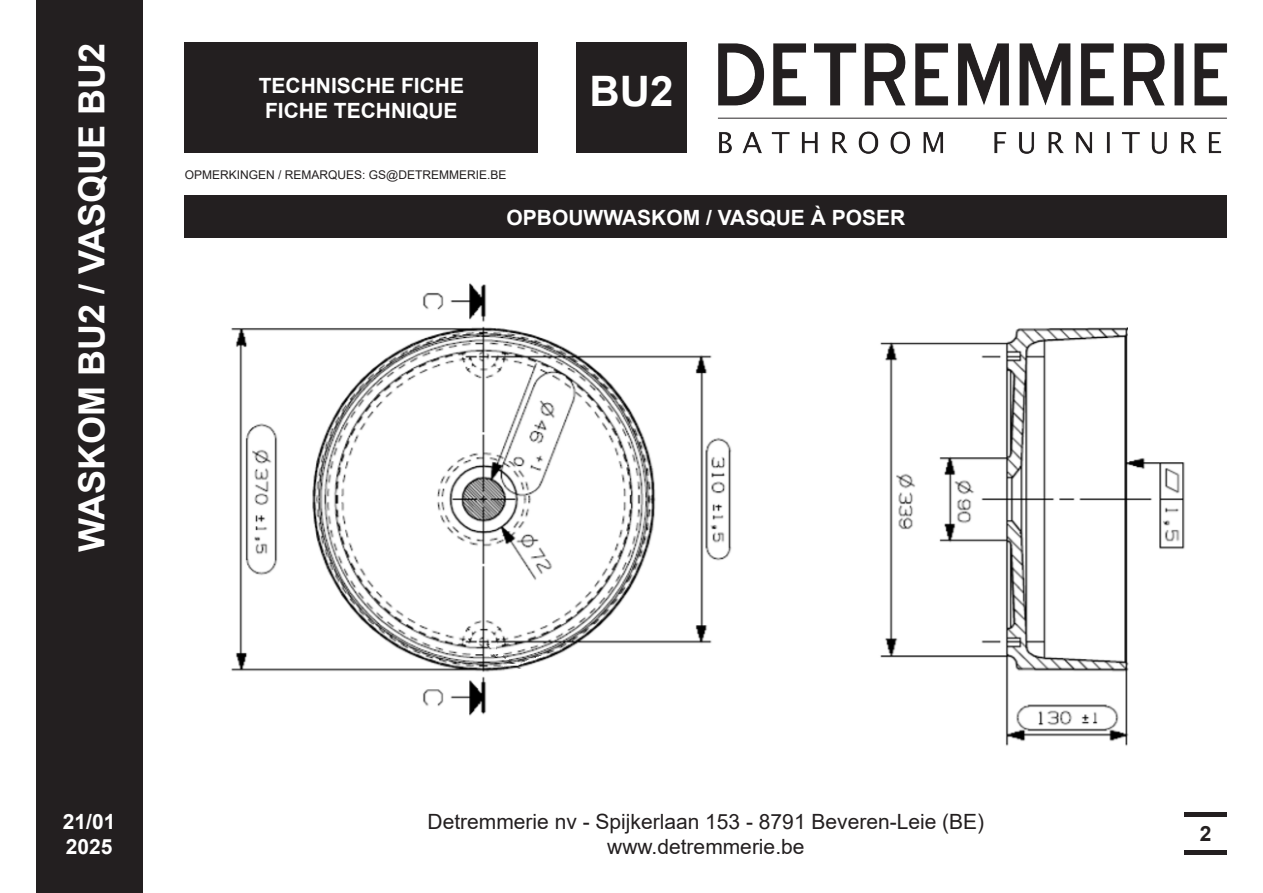
<style>
.page{position:relative;width:1263px;height:893px;background:#fff}
.page>*{position:absolute;margin:0;border:0;box-sizing:border-box;transform-origin:0 0}
.t1{font:700 42px "Arial";color:#fff}
.t2{font:700 36px "Arial";color:#fff}
.t3{font:21px/25.2px "Arial";color:#231f20;text-align:center}
.t4{font:700 21px/25.2px "Arial";color:#fff}
.t5{font:700 21px "Arial";color:#231f20}
.t6{font:12px "Arial";color:#231f20}
</style>
<div class="page">
<div style="left:36px;top:0;width:106px;height:893px;background:#231f20"></div>
<img style="left:717px;top:43px;width:510px;height:110px">
<div style="left:185px;top:196px;width:1042px;height:42px;background:#231f20"></div>
<div style="left:1184px;top:812px;width:43px;height:5px;background:#231f20"></div>
<div style="left:1184px;top:850px;width:43px;height:5px;background:#231f20"></div>
<div style="left:185px;top:43px;width:353px;height:110px;background:#231f20"></div>
<div style="left:576px;top:43px;width:111px;height:110px;background:#231f20"></div>
<img style="left:231px;top:283px;width:954px;height:463px">
<h2 class="t2" style="left:66px;top:552px;width:511px;rotate:-90deg">WASKOM BU2 / VASQUE BU2</h2>
<p class="t4" style="left:259px;top:73px;width:207px">TECHNISCHE FICHE</p>
<p class="t4" style="left:265px;top:98px;width:194px">FICHE TECHNIQUE</p>
<p class="t6" style="left:185px;top:166px;width:323px">OPMERKINGEN / REMARQUES: GS@DETREMMERIE.BE</p>
<h1 class="t1" style="left:589px;top:61px;width:85px">BU2</h1>
<p class="t4" style="left:507px;top:205px;width:400px">OPBOUWWASKOM / VASQUE À POSER</p>
<p class="t4" style="left:63px;top:809px;width:54px">21/01<br>2025</p>
<p class="t3" style="left:427px;top:808px;width:558px">Detremmerie nv - Spijkerlaan 153 - 8791 Beveren-Leie (BE) www.detremmerie.be</p>
<p class="t5" style="left:1200px;top:819px;width:13px">2</p>
</div>
